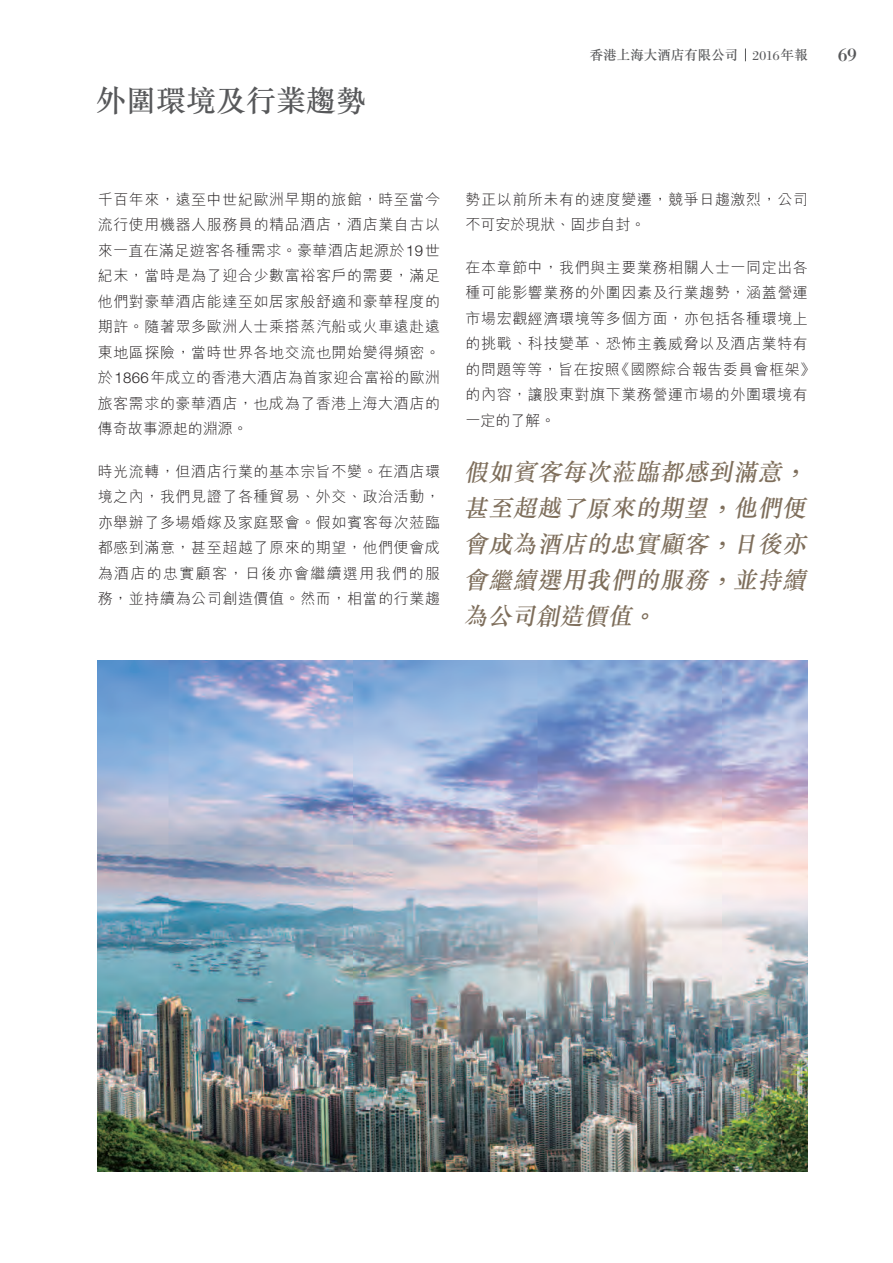
<style>
.page{position:relative;width:893px;height:1263px;background:#fff}
.page>*{position:absolute;margin:0;border:0;box-sizing:border-box;transform-origin:0 0}
.t1{font:500 30px "M Sung HK";color:#57585a}
.t2{font:italic 500 24px/36px "M Sung HK";color:#7e6e5b;text-align:justify}
.t3{font:19.5px "Bodoni";color:#57585a}
.t4{font:300 15px/25.5px "M Hei HK";letter-spacing:.04em;color:#231f20;text-align:justify}
.t5{font:500 13.5px "M Sung HK";color:#57585a}
.s1{font-family:"Bodoni";font-weight:400}
.s2{font-family:"Helvetica Neue"}
</style>
<div class="page">
<img style="left:98px;top:661px;width:710px;height:511px">
<svg style="left:745px;top:49px;width:1px;height:12px"></svg>
<h1 class="t1" style="left:96px;top:80px;width:271px">外圍環境及行業趨勢</h1>
<p class="t5" style="left:590px;top:46px;width:220px">香港上海大酒店有限公司 <span class="s1">2016</span>年報</p>
<h3 class="t3" style="left:838px;top:43px;width:21px">69</h3>
<p class="t4" style="left:98px;top:186px;width:344px">千百年來，遠至中世紀歐洲早期的旅館，時至當今流行使用機器人服務員的精品酒店，酒店業自古以來一直在滿足遊客各種需求。豪華酒店起源於<span class="s2">19</span>世紀末，當時是為了迎合少數富裕客戶的需要，滿足他們對豪華酒店能達至如居家般舒適和豪華程度的期許。隨著眾多歐洲人士乘搭蒸汽船或火車遠赴遠東地區探險，當時世界各地交流也開始變得頻密。於<span class="s2">1866</span>年成立的香港大酒店為首家迎合富裕的歐洲旅客需求的豪華酒店，也成為了香港上海大酒店的傳奇故事源起的淵源。</p>
<p class="t4" style="left:98px;top:458px;width:344px">時光流轉，但酒店行業的基本宗旨不變。在酒店環境之內，我們見證了各種貿易、外交、政治活動，亦舉辦了多場婚嫁及家庭聚會。假如賓客每次蒞臨都感到滿意，甚至超越了原來的期望，他們便會成為酒店的忠實顧客，日後亦會繼續選用我們的服務，並持續為公司創造價值。然而，相當的行業趨</p>
<p class="t4" style="left:466px;top:186px;width:344px">勢正以前所未有的速度變遷，競爭日趨激烈，公司不可安於現狀、固步自封。</p>
<p class="t4" style="left:465px;top:254px;width:351px;text-align:left">在本章節中，我們與主要業務相關人士一同定出各種可能影響業務的外圍因素及行業趨勢，涵蓋營運市場宏觀經濟環境等多個方面，亦包括各種環境上的挑戰、科技變革、恐怖主義威脅以及酒店業特有的問題等等，旨在按照《國際綜合報告委員會框架》的內容，讓股東對旗下業務營運市場的外圍環境有一定的了解。</p>
<h2 class="t2" style="left:464px;top:453px;width:350px">假如賓客每次蒞臨都感到滿意，甚至超越了原來的期望，他們便會成為酒店的忠實顧客，日後亦會繼續選用我們的服務，並持續為公司創造價值。</h2>
</div>
